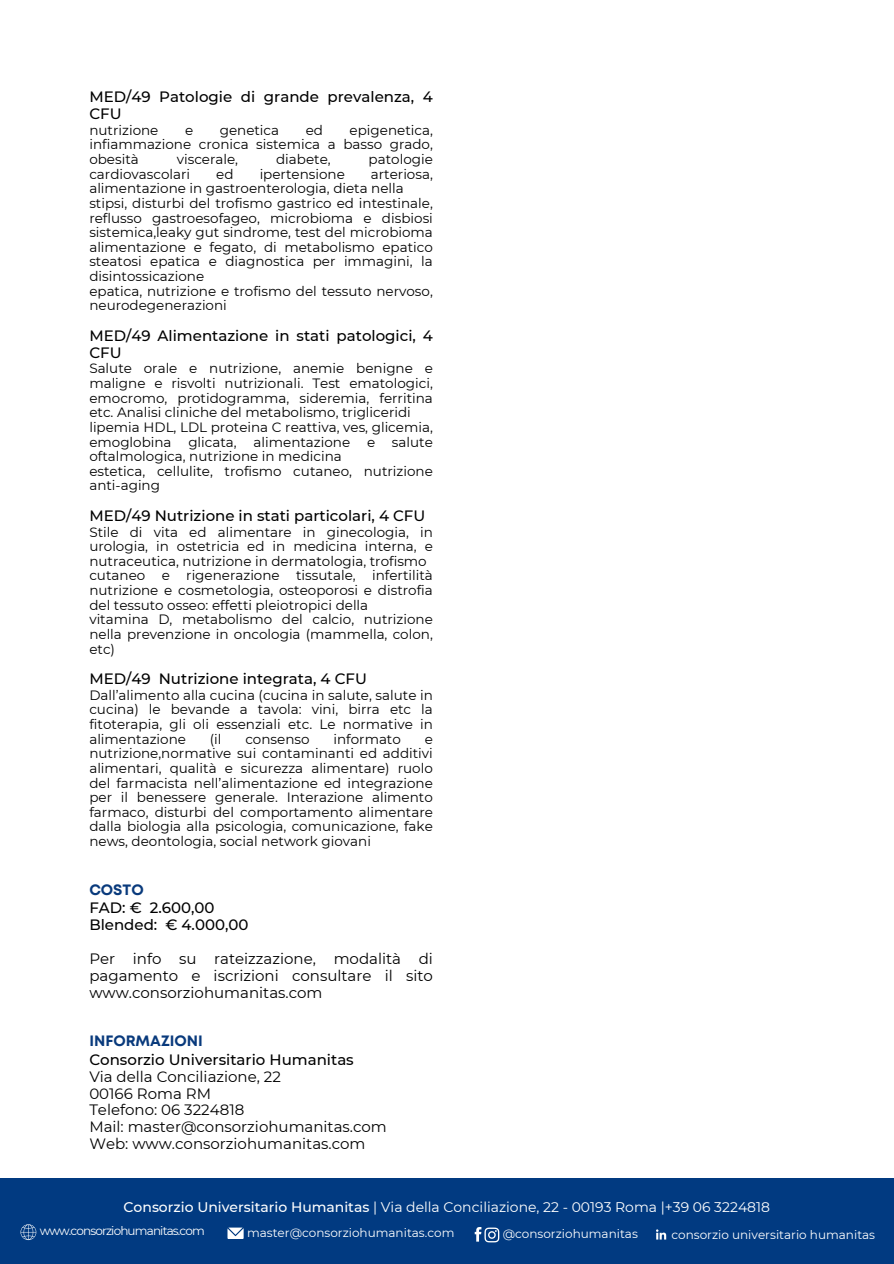
<style>
.page{position:relative;width:894px;height:1264px;background:#fff}
.page>*{position:absolute;margin:0;border:0;box-sizing:border-box;transform-origin:0 0}
.t1{font:15px/16.8px "Montserrat";color:#000;text-align:justify}
.t2{font:500 15px/16.8px "Montserrat";color:#000}
.t3{font:700 15px "Mont";color:#093a7c}
.t4{font:13.95px "Montserrat";color:#fff}
.t5{font:13.5px/14.7px "Montserrat";color:#000;text-align:justify}
.t6{font:12px "Montserrat";color:#fff}
.t7{font:12px "Montserrat";letter-spacing:-.07em;color:#fff}
.s1{font-weight:500}
</style>
<div class="page">
<div style="left:0;top:1178px;width:893px;height:85px;background:#013a81"></div>
<svg style="left:21px;top:1224px;width:15px;height:15px"></svg>
<svg style="left:654px;top:1227px;width:14px;height:14px"></svg>
<svg style="left:655px;top:1229px;width:11px;height:10px"></svg>
<svg style="left:227px;top:1227px;width:16px;height:11px"></svg>
<svg style="left:474px;top:1227px;width:25px;height:15px"></svg>
<p class="t2" style="left:89px;top:88px;width:345px">MED/49 Patologie di grande prevalenza, 4<br>CFU</p>
<p class="t5" style="left:89px;top:122px;width:71px">nutrizione</p>
<p class="t5" style="left:185px;top:122px;width:10px">e</p>
<p class="t5" style="left:220px;top:122px;width:61px">genetica</p>
<p class="t5" style="left:306px;top:122px;width:19px">ed</p>
<p class="t5" style="left:89px;top:122px;width:345px;text-indent:260px">epigenetica, infiammazione cronica sistemica a basso grado, obesità</p>
<p class="t5" style="left:177px;top:152px;width:63px">viscerale,</p>
<p class="t5" style="left:276px;top:152px;width:56px">diabete,</p>
<p class="t5" style="left:368px;top:152px;width:66px">patologie</p>
<p class="t5" style="left:89px;top:166px;width:102px">cardiovascolari</p>
<p class="t5" style="left:216px;top:166px;width:19px">ed</p>
<p class="t5" style="left:259px;top:166px;width:87px">ipertensione</p>
<p class="t5" style="left:89px;top:166px;width:345px;text-align:left;text-indent:281px">arteriosa, alimentazione in gastroenterologia, dieta nella stipsi, disturbi del trofismo gastrico ed intestinale, reflusso gastroesofageo, microbioma e disbiosi sistemica,leaky gut sindrome, test del microbioma alimentazione e fegato, di metabolismo epatico steatosi epatica e diagnostica per immagini, la disintossicazione<br>epatica, nutrizione e trofismo del tessuto nervoso, neurodegenerazioni</p>
<h3 class="t2" style="left:89px;top:327px;width:345px">MED/49 Alimentazione in stati patologici, 4<br>CFU</h3>
<h3 class="t5" style="left:89px;top:361px;width:345px;text-align:left">Salute orale e nutrizione, anemie benigne e maligne e risvolti nutrizionali. Test ematologici, emocromo, protidogramma, sideremia, ferritina etc. Analisi cliniche del metabolismo, trigliceridi lipemia HDL, LDL proteina C reattiva, ves, glicemia, emoglobina glicata, alimentazione e salute oftalmologica, nutrizione in medicina<br>estetica, cellulite, trofismo cutaneo, nutrizione anti-aging</h3>
<p class="t2" style="left:89px;top:507px;width:337px">MED/49 Nutrizione in stati particolari, 4 CFU</p>
<p class="t5" style="left:89px;top:524px;width:345px;text-align:left">Stile di vita ed alimentare in ginecologia, in urologia, in ostetricia ed in medicina interna, e nutraceutica, nutrizione in dermatologia, trofismo cutaneo e rigenerazione tissutale, infertilità nutrizione e cosmetologia, osteoporosi e distrofia del tessuto osseo: effetti pleiotropici della<br>vitamina D, metabolismo del calcio, nutrizione nella prevenzione in oncologia (mammella, colon, etc)</p>
<p class="t2" style="left:89px;top:670px;width:279px">MED/49 Nutrizione integrata, 4 CFU</p>
<p class="t5" style="left:89px;top:687px;width:345px">Dall’alimento alla cucina (cucina in salute, salute in cucina) le bevande a tavola: vini, birra etc la fitoterapia, gli oli essenziali etc. Le normative in alimentazione</p>
<p class="t5" style="left:210px;top:731px;width:13px">(il</p>
<p class="t5" style="left:245px;top:731px;width:66px">consenso</p>
<p class="t5" style="left:333px;top:731px;width:69px">informato</p>
<p class="t5" style="left:89px;top:731px;width:345px;text-indent:335px">e nutrizione,normative sui contaminanti ed additivi alimentari, qualità e sicurezza alimentare) ruolo del farmacista nell’alimentazione ed integrazione per il benessere generale. Interazione alimento farmaco, disturbi del comportamento alimentare dalla biologia alla psicologia, comunicazione, fake news, deontologia, social network giovani</p>
<h3 class="t3" style="left:89px;top:883px;width:56px">COSTO</h3>
<h1 class="t2" style="left:89px;top:899px;width:161px">FAD: € 2.600,00<br>Blended: € 4.000,00</h1>
<h2 class="t1" style="left:89px;top:950px;width:345px">Per info su rateizzazione, modalità di pagamento e iscrizioni consultare il sito www.consorziohumanitas.com</h2>
<h1 class="t3" style="left:89px;top:1035px;width:115px">INFORMAZIONI</h1>
<h3 class="t1" style="left:89px;top:1050px;width:299px;text-align:left"><span class="s1">Consorzio Universitario Humanitas<br></span>Via della Conciliazione, 22<br>00166 Roma RM<br>Telefono: 06 3224818<br>Mail: master@consorziohumanitas.com<br>Web: www.consorziohumanitas.com</h3>
<p class="t4" style="left:123px;top:1198px;width:647px"><span class="s1">Consorzio Universitario Humanitas</span> | Via della Conciliazione, 22 - 00193 Roma |+39 06 3224818</p>
<h3 class="t7" style="left:40px;top:1223px;width:167px">www.consorziohumanitas.com</h3>
<h3 class="t6" style="left:247px;top:1225px;width:209px">master@consorziohumanitas.com</h3>
<h3 class="t6" style="left:502px;top:1226px;width:137px">@consorziohumanitas</h3>
<h3 class="t6" style="left:671px;top:1226px;width:205px">consorzio universitario humanitas</h3>
</div>
